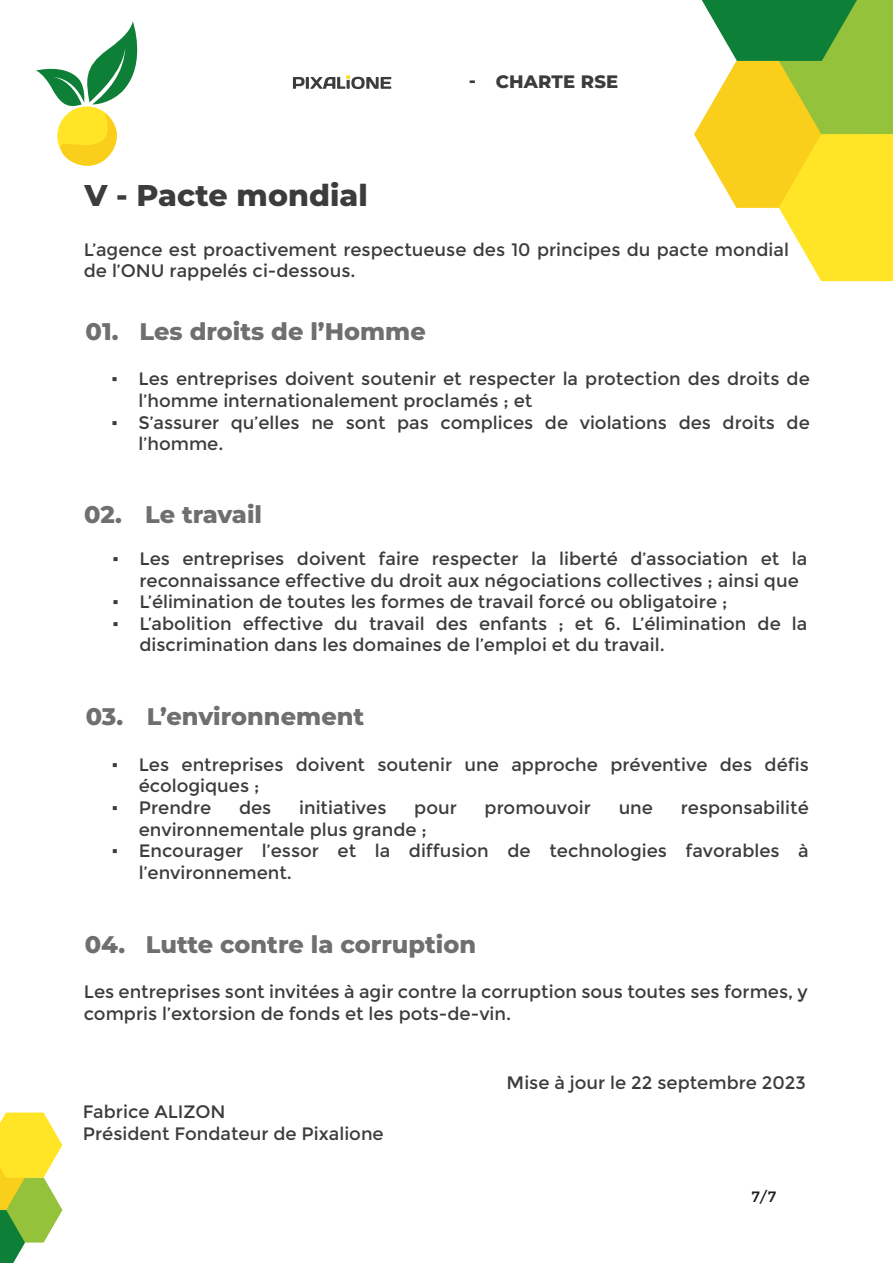
<style>
.page{position:relative;width:893px;height:1263px;background:#fff}
.page>*{position:absolute;margin:0;border:0;box-sizing:border-box;transform-origin:0 0}
.t1{font:800 30px "Montserrat";color:#3c3c3c}
.t2{font:800 24px "Montserrat";color:#706f6f}
.t3{font:18px/21.6px "Montserrat";color:#3c3c3c}
.t4{font:800 18px "Montserrat";letter-spacing:.01em;color:#3c3c3c}
.t5{font:15px "Montserrat";color:#1d1d1b}
.s1{font-family:"Times New Roman"}
</style>
<div class="page">
<svg style="left:36px;top:21px;width:102px;height:145px"></svg>
<svg style="left:694px;top:0;width:199px;height:281px"></svg>
<svg style="left:0;top:1112px;width:62px;height:151px"></svg>
<svg style="left:293px;top:75px;width:98px;height:14px"></svg>
<h1 class="t1" style="left:84px;top:176px;width:285px">V - Pacte mondial</h1>
<p class="t4" style="left:469px;top:70px;width:151px">- CHARTE RSE</p>
<p class="t3" style="left:84px;top:239px;width:707px">L’agence est proactivement respectueuse des 10 principes du pacte mondial de l’ONU rappelés ci-dessous.</p>
<h2 class="t2" style="left:86px;top:320px;width:342px">01. Les droits de l’Homme</h2>
<p class="t3" style="left:139px;top:369px;width:673px;text-indent:-27px"><span class="s1">▪</span> Les entreprises doivent soutenir et respecter la protection des droits de l’homme internationalement proclamés ; et</p>
<p class="t3" style="left:139px;top:412px;width:673px;text-indent:-27px"><span class="s1">▪</span> S’assurer qu’elles ne sont pas complices de violations des droits de l’homme.</p>
<h2 class="t2" style="left:84px;top:503px;width:179px">02. Le travail</h2>
<p class="t3" style="left:139px;top:549px;width:669px;text-indent:-27px"><span class="s1">▪</span> Les entreprises doivent faire respecter la liberté d’association et la reconnaissance effective du droit aux négociations collectives ; ainsi que</p>
<p class="t3" style="left:112px;top:592px;width:616px"><span class="s1">▪</span> L’élimination de toutes les formes de travail forcé ou obligatoire ;</p>
<p class="t3" style="left:139px;top:614px;width:669px;text-indent:-27px"><span class="s1">▪</span> L’abolition effective du travail des enfants ; et 6. L’élimination de la discrimination dans les domaines de l’emploi et du travail.</p>
<h2 class="t2" style="left:86px;top:701px;width:280px">03. L’environnement</h2>
<p class="t3" style="left:139px;top:754px;width:671px;text-indent:-27px"><span class="s1">▪</span> Les entreprises doivent soutenir une approche préventive des défis écologiques ;</p>
<p class="t3" style="left:112px;top:798px;width:101px"><span class="s1">▪</span> Prendre</p>
<p class="t3" style="left:239px;top:798px;width:34px">des</p>
<p class="t3" style="left:299px;top:798px;width:89px">initiatives</p>
<p class="t3" style="left:414px;top:798px;width:44px">pour</p>
<p class="t3" style="left:485px;top:798px;width:108px">promouvoir</p>
<p class="t3" style="left:619px;top:798px;width:36px">une</p>
<p class="t3" style="left:681px;top:798px;width:130px">responsabilité</p>
<p class="t3" style="left:139px;top:819px;width:290px">environnementale plus grande ;</p>
<p class="t3" style="left:139px;top:841px;width:672px;text-indent:-27px"><span class="s1">▪</span> Encourager l’essor et la diffusion de technologies favorables à l’environnement.</p>
<h2 class="t2" style="left:85px;top:933px;width:393px">04. Lutte contre la corruption</h2>
<p class="t3" style="left:84px;top:982px;width:726px">Les entreprises sont invitées à agir contre la corruption sous toutes ses formes, y compris l’extorsion de fonds et les pots-de-vin.฀</p>
<p class="t3" style="left:83px;top:1102px;width:302px">Fabrice ALIZON<br>Président Fondateur de Pixalione</p>
<p class="t3" style="left:507px;top:1073px;width:301px">Mise à jour le 22 septembre 2023</p>
<p class="t5" style="left:752px;top:1190px;width:26px">7/7</p>
</div>
